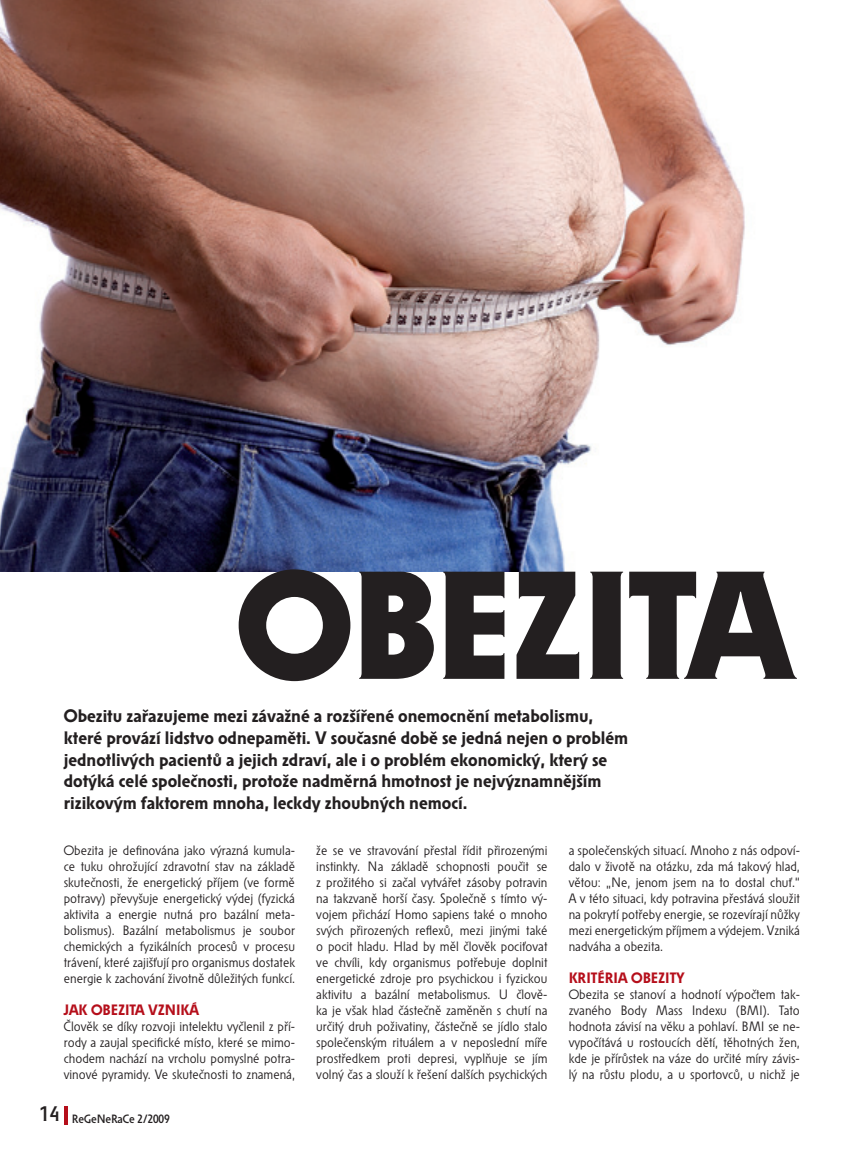
<style>
.page{position:relative;width:851px;height:1149px;background:#fff}
.page>*{position:absolute;margin:0;border:0;box-sizing:border-box;transform-origin:0 0}
.t1{font:500 153px "Solpera";letter-spacing:-.01em;color:#231f20}
.t2{font:700 18px/21.6px "Solpera";color:#231f20}
.t3{font:700 15px "Solpera";color:#b50e1a}
.t4{font:13.5px/15.9px "Solpera";color:#231f20;text-align:justify}
.t5{font:500 12px "Solpera";letter-spacing:-.01em;color:#231f20}
.s1{font-size:21px}
</style>
<div class="page">
<img style="left:0;top:0;width:745px;height:571px">
<hr style="left:64px;top:1105px;width:4px;height:19px;background:#b50e1a">
<h1 class="t1" style="left:235px;top:539px;width:557px">OBEZITA</h1>
<p class="t2" style="left:64px;top:706px;width:566px">Obezitu zařazujeme mezi závažné a rozšířené onemocnění metabolismu, které provází lidstvo odnepaměti. V současné době se jedná nejen o problém jednotlivých pacientů a jejich zdraví, ale i o problém ekonomický, který se dotýká celé společnosti, protože nadměrná hmotnost je nejvýznamnějším rizikovým faktorem mnoha, leckdy zhoubných nemocí.</p>
<p class="t4" style="left:64px;top:843px;width:233px">Obezita je definována jako výrazná kumula&shy;ce tuku ohrožující zdravotní stav na základě skutečnosti, že energetický příjem (ve formě potravy) převyšuje energetický výdej (fyzická aktivita a energie nutná pro bazální meta&shy;bolismus). Bazální metabolismus je soubor chemických a fyzikálních procesů v procesu trávení, které zajišťují pro organismus dostatek energie k zachování životně důležitých funkcí.</p>
<p class="t3" style="left:64px;top:1000px;width:137px">JAK OBEZITA VZNIKÁ</p>
<p class="t4" style="left:64px;top:1018px;width:233px">Člověk se díky rozvoji intelektu vyčlenil z pří&shy;rody a zaujal specifické místo, které se mimo&shy;chodem nachází na vrcholu pomyslné potra&shy;vinové pyramidy. Ve skutečnosti to znamená,</p>
<p class="t5" style="left:39px;top:1111px;width:132px"><span class="s1">14</span> ReGeNeRaCe 2/2009</p>
<p class="t4" style="left:316px;top:843px;width:233px">že se ve stravování přestal řídit přirozenými instinkty. Na základě schopnosti poučit se z prožitého si začal vytvářet zásoby potravin na takzvaně horší časy. Společně s tímto vý&shy;vojem přichází Homo sapiens také o mnoho svých přirozených reflexů, mezi jinými také o pocit hladu. Hlad by měl člověk pociťovat ve chvíli, kdy organismus potřebuje doplnit energetické zdroje pro psychickou i fyzickou aktivitu a bazální metabolismus. U člově&shy;ka je však hlad částečně zaměněn s chutí na určitý druh poživatiny, částečně se jídlo stalo společenským rituálem a v neposlední míře prostředkem proti depresi, vyplňuje se jím volný čas a slouží k řešení dalších psychických</p>
<p class="t4" style="left:568px;top:843px;width:233px">a společenských situací. Mnoho z nás odpoví&shy;dalo v životě na otázku, zda má takový hlad, větou: „Ne, jenom jsem na to dostal chuť.“ A v této situaci, kdy potravina přestává sloužit na pokrytí potřeby energie, se rozevírají nůžky mezi energetickým příjmem a výdejem. Vzniká nadváha a obezita.</p>
<p class="t3" style="left:568px;top:969px;width:117px">KRITÉRIA OBEZITY</p>
<p class="t4" style="left:568px;top:986px;width:233px">Obezita se stanoví a hodnotí výpočtem tak&shy;zvaného Body Mass Indexu (BMI). Tato hodnota závisí na věku a pohlaví. BMI se ne&shy;vypočítává u rostoucích dětí, těhotných žen, kde je přírůstek na váze do určité míry závis&shy;lý na růstu plodu, a u sportovců, u nichž je</p>
</div>
